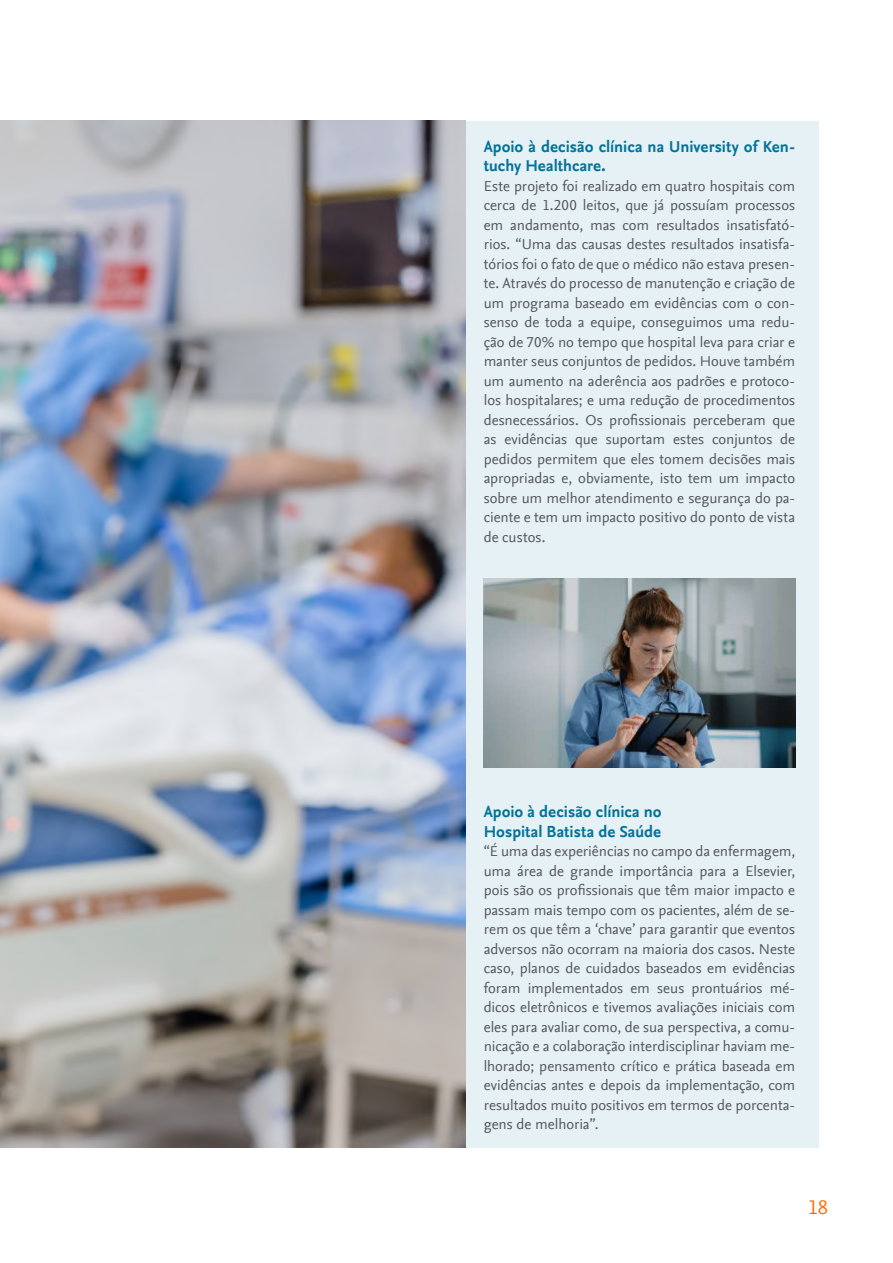
<style>
.page{position:relative;width:893px;height:1263px;background:#fff}
.page>*{position:absolute;margin:0;border:0;box-sizing:border-box;transform-origin:0 0}
.t1{font:300 22.5px "Elsevier Display";color:#ff6c00}
.t2{font:700 16.5px/19.5px "Nexus Sans Offc Pro";color:#007398}
.t3{font:15px/19.5px "Nexus Sans Offc Pro";color:#53565a;text-align:justify}
</style>
<div class="page">
<div style="left:465px;top:121px;width:354px;height:1027px;background:#e6f1f5"></div>
<img style="left:484px;top:579px;width:311px;height:189px">
<img style="left:0;top:121px;width:465px;height:1027px">
<p class="t2" style="left:484px;top:136px;width:313px">Apoio à decisão clínica na University of Ken&shy;tuchy Healthcare.</p>
<p class="t3" style="left:484px;top:175px;width:313px">Este projeto foi realizado em quatro hospitais com cerca de 1.200 leitos, que já possuíam processos em andamento, mas com resultados insatisfató&shy;rios. “Uma das causas destes resultados insatisfa&shy;tórios foi o fato de que o médico não estava presen&shy;te. Através do processo de manutenção e criação de um programa baseado em evidências com o con&shy;senso de toda a equipe, conseguimos uma redu&shy;ção de 70% no tempo que hospital leva para criar e manter seus conjuntos de pedidos. Houve também um aumento na aderência aos padrões e protoco&shy;los hospitalares; e uma redução de procedimentos desnecessários. Os profissionais perceberam que as evidências que suportam estes conjuntos de pedidos permitem que eles tomem decisões mais apropriadas e, obviamente, isto tem um impacto sobre um melhor atendimento e segurança do pa&shy;ciente e tem um impacto positivo do ponto de vista de custos.</p>
<p class="t2" style="left:484px;top:801px;width:180px">Apoio à decisão clínica no<br>Hospital Batista de Saúde</p>
<p class="t3" style="left:484px;top:840px;width:313px">“É uma das experiências no campo da enfermagem, uma área de grande importância para a Elsevier, pois são os profissionais que têm maior impacto e passam mais tempo com os pacientes, além de se&shy;rem os que têm a ‘chave’ para garantir que eventos adversos não ocorram na maioria dos casos. Neste caso, planos de cuidados baseados em evidências foram implementados em seus prontuários mé&shy;dicos eletrônicos e tivemos avaliações iniciais com eles para avaliar como, de sua perspectiva, a comu&shy;nicação e a colaboração interdisciplinar haviam me&shy;lhorado; pensamento crítico e prática baseada em evidências antes e depois da implementação, com resultados muito positivos em termos de porcenta&shy;gens de melhoria”.</p>
<h1 class="t1" style="left:809px;top:1194px;width:21px">18</h1>
</div>
